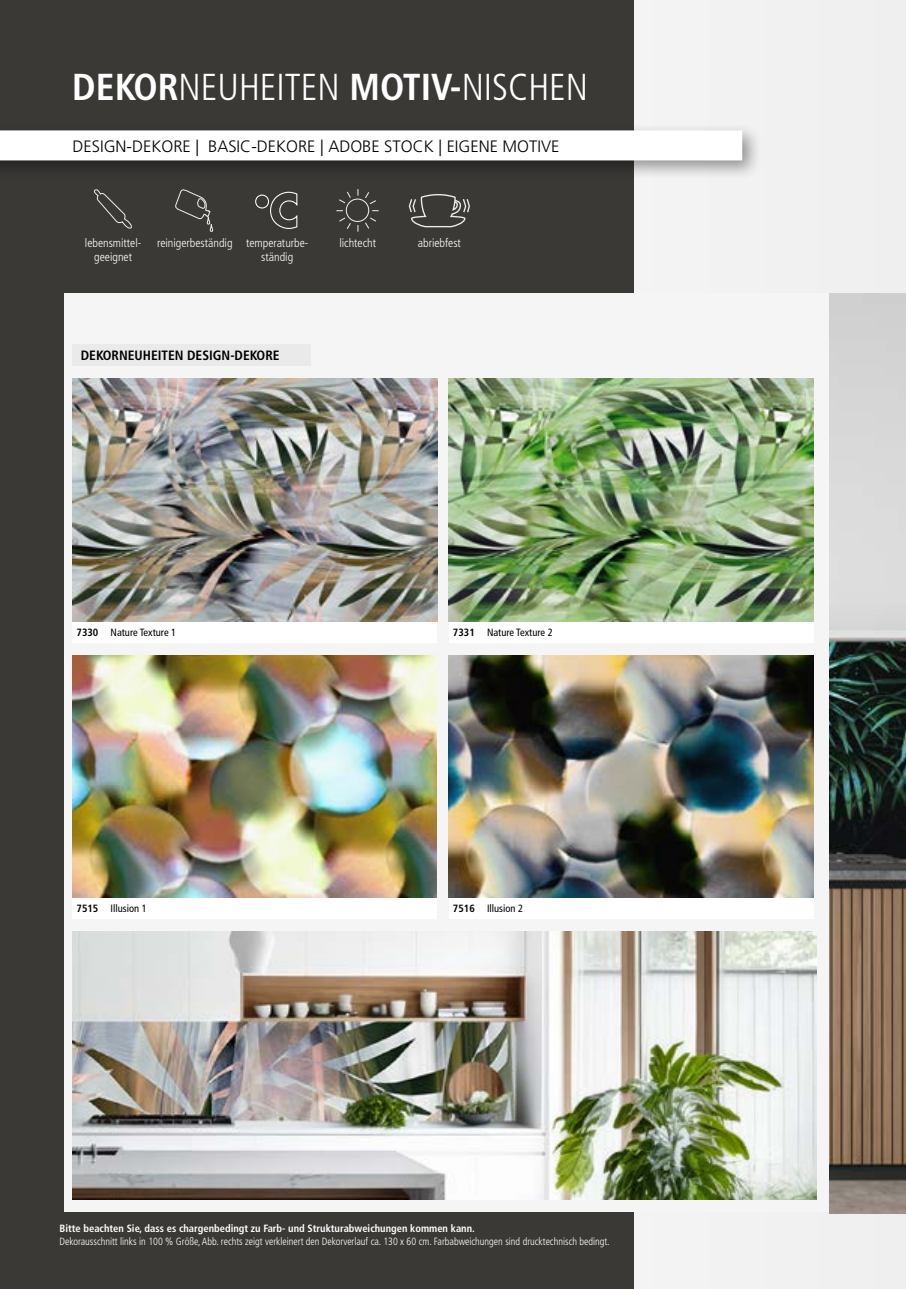
<style>
.page{position:relative;width:906px;height:1289px;background:#fff}
.page>*{position:absolute;margin:0;border:0;box-sizing:border-box;transform-origin:0 0}
.t1{font:300 condensed 37.5px "Frutiger LT Std";color:#fff}
.t2{font:300 16.5px "Frutiger LT Pro";color:#000}
.t3{font:700 condensed 13.5px "Frutiger LT Std";color:#000}
.t4{font:300 condensed 12px/14.4px "Frutiger LT Std";color:#fff;text-align:center}
.t5{font:300 condensed 10.5px "Frutiger LT Std";color:#fff;scale:.96 1}
.t6{font:700 condensed 10.5px "Frutiger LT Std";color:#fff}
.t7{font:condensed 10.5px "Frutiger LT Std";color:#000}
.s1{font-weight:700}
</style>
<div class="page">
<div style="left:0;top:0;width:906px;height:1288px;background:#f2f1f1"></div>
<div style="left:0;top:0;width:634px;height:1288px;background:#3a3936"></div>
<div style="left:64px;top:293px;width:765px;height:919px;background:#f5f5f5"></div>
<div style="left:72px;top:621px;width:365px;height:21px;background:#fff"></div>
<img style="left:72px;top:378px;width:365px;height:243px">
<div style="left:449px;top:621px;width:364px;height:21px;background:#fff"></div>
<img style="left:449px;top:378px;width:364px;height:243px">
<div style="left:449px;top:897px;width:364px;height:21px;background:#fff"></div>
<img style="left:449px;top:655px;width:364px;height:242px">
<div style="left:72px;top:897px;width:365px;height:21px;background:#fff"></div>
<img style="left:72px;top:655px;width:365px;height:242px">
<img style="left:829px;top:293px;width:77px;height:920px">
<img style="left:72px;top:931px;width:744px;height:268px">
<svg style="left:175px;top:189px;width:38px;height:43px"></svg>
<svg style="left:255px;top:191px;width:43px;height:38px"></svg>
<div style="left:346px;top:198px;width:23px;height:24px;border:1px solid #fff;border-radius:50%"></div>
<svg style="left:365px;top:192px;width:11px;height:12px"></svg>
<svg style="left:365px;top:217px;width:11px;height:12px"></svg>
<svg style="left:339px;top:217px;width:12px;height:12px"></svg>
<svg style="left:339px;top:192px;width:12px;height:11px"></svg>
<svg style="left:409px;top:194px;width:61px;height:33px"></svg>
<svg style="left:94px;top:189px;width:38px;height:40px"></svg>
<div style="left:0;top:122px;width:762px;height:59px;background:#000;opacity:.4"></div>
<div style="left:0;top:130px;width:742px;height:30px;background:#fff"></div>
<div style="left:72px;top:344px;width:238px;height:22px;background:#ebeaea"></div>
<h1 class="t1" style="left:72px;top:66px;width:517px"><span class="s1">DEKOR</span>NEUHEITEN <span class="s1">MOTIV-</span>NISCHEN</h1>
<h2 class="t2" style="left:72px;top:136px;width:488px">DESIGN-DEKORE | BASIC-DEKORE | ADOBE STOCK | EIGENE MOTIVE</h2>
<p class="t4" style="left:85px;top:236px;width:58px">lebensmittel&shy;geeignet</p>
<p class="t4" style="left:261px;top:236px;width:49px;text-align:left;text-indent:-104px">reinigerbeständig temperaturbe&shy;ständig</p>
<p class="t4" style="left:339px;top:236px;width:38px">lichtecht</p>
<p class="t4" style="left:418px;top:236px;width:45px">abriebfest</p>
<p class="t3" style="left:81px;top:347px;width:200px">DEKORNEUHEITEN DESIGN-DEKORE</p>
<p class="t7" style="left:77px;top:626px;width:101px"><span class="s1">7330</span> Nature Texture 1</p>
<p class="t7" style="left:453px;top:626px;width:101px"><span class="s1">7331</span> Nature Texture 2</p>
<p class="t7" style="left:77px;top:902px;width:72px"><span class="s1">7515</span> Illusion 1</p>
<p class="t7" style="left:453px;top:902px;width:72px"><span class="s1">7516</span> Illusion 2</p>
<p class="t6" style="left:60px;top:1222px;width:417px">Bitte beachten Sie, dass es chargenbedingt zu Farb- und Strukturabweichungen kommen kann.</p>
<p class="t5" style="left:60px;top:1235px;width:574px">Dekorausschnitt links in 100 % Größe, Abb. rechts zeigt verkleinert den Dekorverlauf ca. 130 x 60 cm. Farbabweichungen sind drucktechnisch bedingt.</p>
</div>
